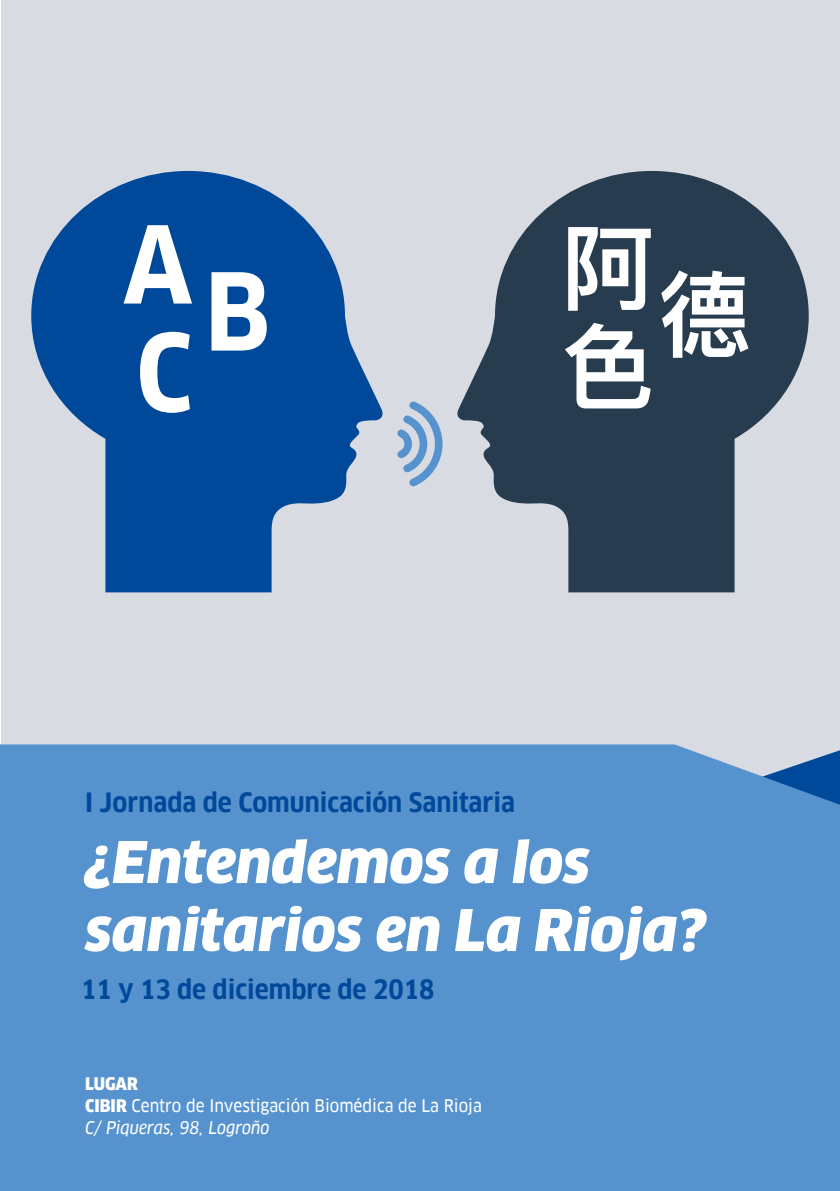
<style>
.page{position:relative;width:840px;height:1191px;background:#fff}
.page>*{position:absolute;margin:0;border:0;box-sizing:border-box;transform-origin:0 0}
.t1{font:700 104.4px/84.4px "Clan Offc Pro Narr";color:#fff}
.t2{font:600 93.4px "Ping Fang SC";color:#fff}
.t3{font:italic 900 56px/68px "Clan Offc Pro";color:#fff}
.t4{font:700 26px "Clan Offc Pro Narr";color:#00499a}
.t5{font:17px/22px "Clan Offc Pro Narr News";color:#fff}
.t6{font:900 17px "Clan Offc Pro Narr";color:#fff}
.s1{font-family:"Clan Offc Pro Narr";font-weight:900}
.s2{font-style:italic}
</style>
<div class="page">
<div style="left:1px;top:0;width:838px;height:815px;background:#d8dbe1"></div>
<div style="left:0;top:744px;width:839px;height:447px;background:#5693ce"></div>
<svg style="left:31px;top:171px;width:352px;height:421px;fill:#00499a"></svg>
<svg style="left:457px;top:171px;width:351px;height:421px;fill:#273d4f"></svg>
<svg style="left:397px;top:401px;width:45px;height:85px"></svg>
<h1 class="t1" style="left:123px;top:246px;width:149px">AB<br>C</h1>
<h2 class="t2" style="left:561px;top:210px;width:95px">阿</h2>
<h2 class="t2" style="left:561px;top:309px;width:95px">色</h2>
<h2 class="t2" style="left:657px;top:257px;width:95px">德</h2>
<h3 class="t4" style="left:85px;top:787px;width:431px">I Jornada de Comunicación Sanitaria</h3>
<h3 class="t3" style="left:85px;top:828px;width:622px">¿Entendemos a los sanitarios en La Rioja?</h3>
<h3 class="t4" style="left:81px;top:974px;width:354px">11 y 13 de diciembre de 2018</h3>
<p class="t6" style="left:85px;top:1074px;width:54px">LUGAR</p>
<p class="t5" style="left:85px;top:1095px;width:398px"><span class="s1">CIBIR</span> Centro de Investigación Biomédica de La Rioja<br><span class="s2">C/ Piqueras, 98, Logroño</span></p>
</div>
